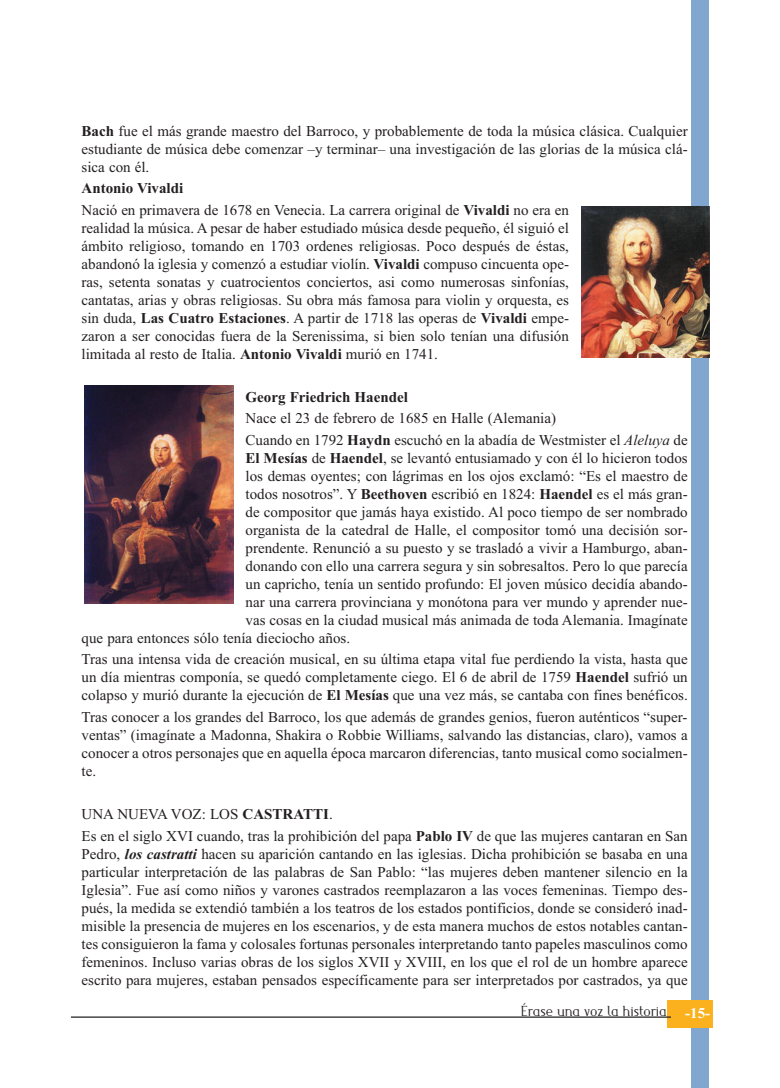
<style>
.page{position:relative;width:780px;height:1088px;background:#fff}
.page>*{position:absolute;margin:0;border:0;box-sizing:border-box;transform-origin:0 0}
.t1{font:15px/18px "Times New Roman";color:#231f20;text-align:justify}
.t2{font:300 15px "Maverick";color:#231f20}
.t3{font:700 15px "Times New Roman";color:#231f20}
.s1{font-weight:700}
.s2{font-style:italic}
.s3{font-weight:700;font-style:italic}
.s4{font-family:"Times New Roman";font-weight:700;color:#fff}
</style>
<div class="page">
<div style="left:691px;top:0;width:18px;height:1088px;background:#81a7d1"></div>
<div style="left:667px;top:1000px;width:46px;height:28px;background:#fbb11d"></div>
<hr style="left:71px;top:1016px;width:600px;height:2px;background:#231f20">
<img style="left:85px;top:385px;width:148px;height:218px">
<img style="left:581px;top:206px;width:128px;height:152px">
<p class="t1" style="left:81px;top:121px;width:607px"><span class="s1">Bach</span> fue el más grande maestro del Barroco, y probablemente de toda la música clásica. Cualquier estudiante de música debe comenzar –y terminar– una investigación de las glorias de la música clá&shy;sica con él.</p>
<p class="t1" style="left:81px;top:177px;width:489px;line-height:21.8px"><span class="s1">Antonio Vivaldi<br></span>Nació en primavera de 1678 en Venecia. La carrera original de <span class="s1">Vivaldi</span> no era en</p>
<p class="t1" style="left:81px;top:218px;width:489px">realidad la música. A pesar de haber estudiado música desde pequeño, él siguió el ámbito religioso, tomando en 1703 ordenes religiosas. Poco después de éstas, abandonó la iglesia y comenzó a estudiar violín. <span class="s1">Vivaldi</span> compuso cincuenta ope&shy;ras, setenta sonatas y cuatrocientos conciertos, asi como numerosas sinfonías, cantatas, arias y obras religiosas. Su obra más famosa para violin y orquesta, es sin duda, <span class="s1">Las Cuatro Estaciones</span>. A partir de 1718 las operas de <span class="s1">Vivaldi</span> empe&shy;zaron a ser conocidas fuera de la Serenissima, si bien solo tenían una difusión limitada al resto de Italia. <span class="s1">Antonio Vivaldi</span> murió en 1741.</p>
<p class="t3" style="left:245px;top:386px;width:164px">Georg Friedrich Haendel</p>
<p class="t1" style="left:245px;top:407px;width:443px;line-height:21.5px">Nace el 23 de febrero de 1685 en Halle (Alemania)<br>Cuando en 1792 <span class="s1">Haydn</span> escuchó en la abadía de Westmister el <span class="s2">Aleluya</span> de</p>
<p class="t1" style="left:245px;top:449px;width:444px"><span class="s1">El Mesías</span> de <span class="s1">Haendel</span>, se levantó entusiamado y con él lo hicieron todos</p>
<p class="t1" style="left:245px;top:467px;width:443px">los demas oyentes; con lágrimas en los ojos exclamó: “Es el maestro de</p>
<p class="t1" style="left:245px;top:485px;width:444px">todos nosotros”. Y <span class="s1">Beethoven</span> escribió en 1824: <span class="s1">Haendel</span> es el más gran-</p>
<p class="t1" style="left:245px;top:503px;width:444px">de compositor que jamás haya existido. Al poco tiempo de ser nombrado</p>
<p class="t1" style="left:245px;top:521px;width:444px">organista de la catedral de Halle, el compositor tomó una decisión sor-</p>
<p class="t1" style="left:245px;top:539px;width:444px">prendente. Renunció a su puesto y se trasladó a vivir a Hamburgo, aban-</p>
<p class="t1" style="left:245px;top:557px;width:443px">donando con ello una carrera segura y sin sobresaltos. Pero lo que parecía</p>
<p class="t1" style="left:245px;top:575px;width:444px">un capricho, tenía un sentido profundo: El joven músico decidía abando-</p>
<p class="t1" style="left:245px;top:593px;width:444px">nar una carrera provinciana y monótona para ver mundo y aprender nue-</p>
<p class="t1" style="left:245px;top:611px;width:443px">vas cosas en la ciudad musical más animada de toda Alemania. Imagínate</p>
<p class="t1" style="left:81px;top:629px;width:270px">que para entonces sólo tenía dieciocho años.</p>
<p class="t1" style="left:81px;top:650px;width:607px">Tras una intensa vida de creación musical, en su última etapa vital fue perdiendo la vista, hasta que un día mientras componía, se quedó completamente ciego. El 6 de abril de 1759 <span class="s1">Haendel</span> sufrió un colapso y murió durante la ejecución de <span class="s1">El Mesías</span> que una vez más, se cantaba con fines benéficos.</p>
<p class="t1" style="left:81px;top:708px;width:607px">Tras conocer a los grandes del Barroco, los que además de grandes genios, fueron auténticos “super&shy;ventas” (imagínate a Madonna, Shakira o Robbie Williams, salvando las distancias, claro), vamos a conocer a otros personajes que en aquella época marcaron diferencias, tanto musical como socialmen&shy;te.</p>
<p class="t1" style="left:81px;top:803px;width:607px;line-height:21.5px">UNA NUEVA VOZ: LOS <span class="s1">CASTRATTI</span>.<br>Es en el siglo XVI cuando, tras la prohibición del papa <span class="s1">Pablo IV</span> de que las mujeres cantaran en San</p>
<p class="t1" style="left:81px;top:844px;width:607px">Pedro, <span class="s3">los castratti</span> hacen su aparición cantando en las iglesias. Dicha prohibición se basaba en una particular interpretación de las palabras de San Pablo: “las mujeres deben mantener silencio en la Iglesia”. Fue así como niños y varones castrados reemplazaron a las voces femeninas. Tiempo des&shy;pués, la medida se extendió también a los teatros de los estados pontificios, donde se consideró inad&shy;misible la presencia de mujeres en los escenarios, y de esta manera muchos de estos notables cantan&shy;tes consiguieron la fama y colosales fortunas personales interpretando tanto papeles masculinos como femeninos. Incluso varias obras de los siglos XVII y XVIII, en los que el rol de un hombre aparece escrito para mujeres, estaban pensados específicamente para ser interpretados por castrados, ya que</p>
<p class="t2" style="left:520px;top:1002px;width:191px">Érase una voz la historia <span class="s4">-15-</span></p>
</div>
